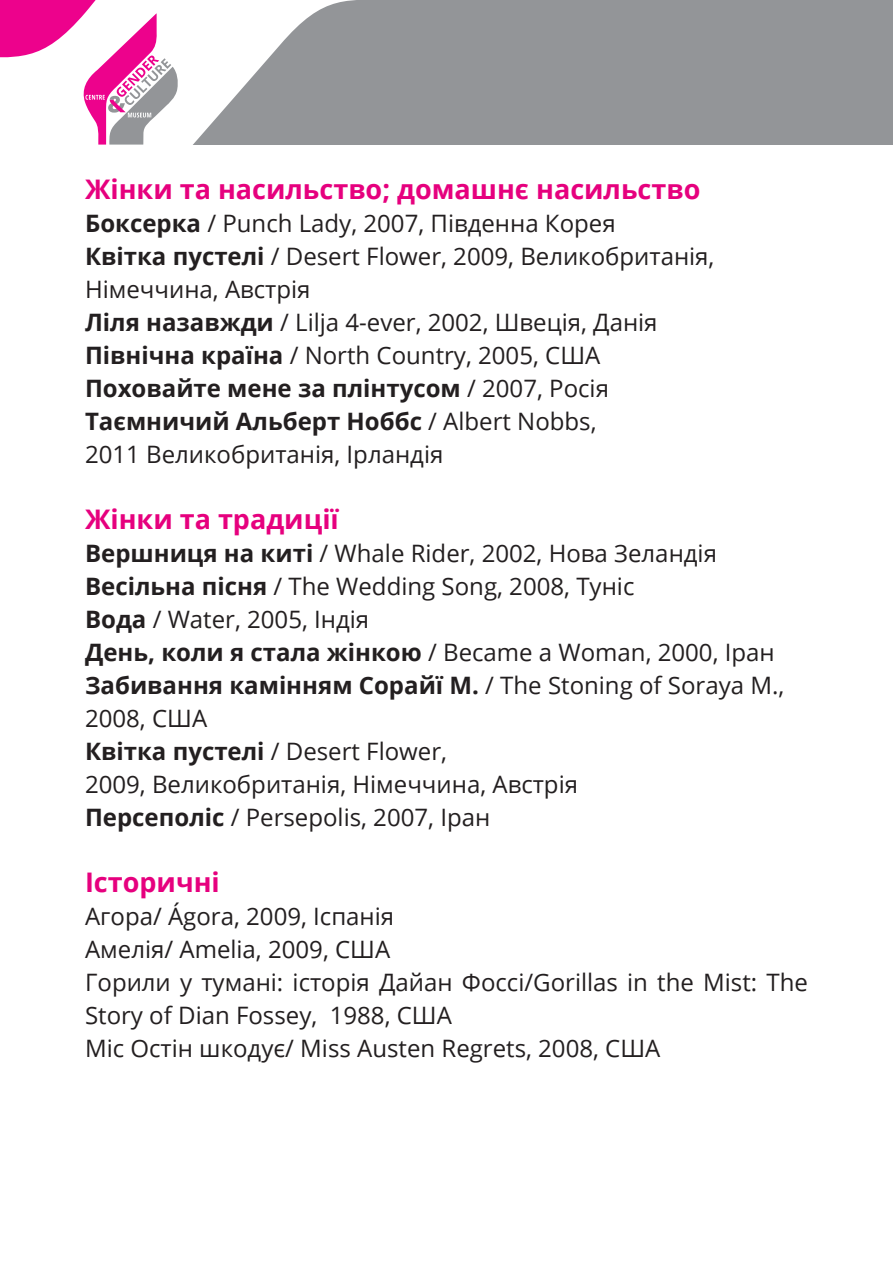
<style>
.page{position:relative;width:893px;height:1263px;background:#fff}
.page>*{position:absolute;margin:0;border:0;box-sizing:border-box;transform-origin:0 0}
.Basic_style{font:700 27px "Open Sans";color:#e6007e}
.Basic_style-2{font:24px/33px "Open Sans";color:#231f20}
.Basic_style-3{font:700 24px "Open Sans";color:#231f20}
.s1{font-weight:700}
.s2{font-weight:400}
</style>
<div class="page">
<svg style="left:193px;top:0;width:700px;height:145px;background:#9ea0a3"></svg>
<svg style="left:0;top:0;width:178px;height:145px"></svg>
<p class="Basic_style" style="left:85px;top:170px;width:617px">Жінки та насильство; домашнє насильство</p>
<p class="Basic_style-2" style="left:85px;top:206px;width:532px"><span class="s1">Боксерка</span> / Punch Lady, 2007, Південна Корея</p>
<p class="Basic_style-2" style="left:85px;top:239px;width:631px"><span class="s1">Квітка пустелі</span> / Desert Flower, 2009, Великобританія,</p>
<p class="Basic_style-2" style="left:85px;top:272px;width:227px">Німеччина, Австрія</p>
<p class="Basic_style-2" style="left:85px;top:305px;width:574px"><span class="s1">Ліля назавжди</span> / Lilja 4-ever, 2002, Швеція, Данія</p>
<p class="Basic_style-2" style="left:85px;top:338px;width:517px"><span class="s1">Північна країна</span> / North Country, 2005, США</p>
<p class="Basic_style-3" style="left:85px;top:372px;width:525px">Поховайте мене за плінтусом <span class="s2">/ 2007, Росія</span></p>
<p class="Basic_style-3" style="left:85px;top:405px;width:513px">Таємничий Альберт Ноббс <span class="s2">/ Albert Nobbs,</span></p>
<p class="Basic_style-2" style="left:85px;top:437px;width:360px">2011 Великобританія, Ірландія</p>
<p class="Basic_style" style="left:85px;top:500px;width:255px">Жінки та традиції</p>
<p class="Basic_style-2" style="left:85px;top:536px;width:633px"><span class="s1">Вершниця на киті</span> / Whale Rider, 2002, Нова Зеландія</p>
<p class="Basic_style-2" style="left:85px;top:569px;width:551px"><span class="s1">Весільна пісня</span> / The Wedding Song, 2008, Туніс</p>
<p class="Basic_style-2" style="left:85px;top:602px;width:286px"><span class="s1">Вода</span> / Water, 2005, Індія</p>
<p class="Basic_style-2" style="left:85px;top:635px;width:691px"><span class="s1">День, коли я стала жінкою</span> / Became a Woman, 2000, Іран</p>
<p class="Basic_style-3" style="left:85px;top:669px;width:701px">Забивання камінням Сорайї М. <span class="s2">/ The Stoning of Soraya M.,</span></p>
<p class="Basic_style-2" style="left:85px;top:701px;width:124px">2008, США</p>
<p class="Basic_style-2" style="left:85px;top:734px;width:363px"><span class="s1">Квітка пустелі</span> / Desert Flower,</p>
<p class="Basic_style-2" style="left:85px;top:767px;width:494px">2009, Великобританія, Німеччина, Австрія</p>
<p class="Basic_style-2" style="left:85px;top:800px;width:407px"><span class="s1">Персеполіс</span> / Persepolis, 2007, Іран</p>
<p class="Basic_style" style="left:85px;top:863px;width:136px">Історичні</p>
<p class="Basic_style-2" style="left:85px;top:899px;width:311px">Агора/ Ágora, 2009, Іспанія</p>
<p class="Basic_style-2" style="left:85px;top:932px;width:307px">Амелія/ Amelia, 2009, США</p>
<p class="Basic_style-2" style="left:85px;top:965px;width:724px">Горили у тумані: історія Дайан Фоссі/Gorillas in the Mist: The<br>Story of Dian Fossey, 1988, США</p>
<p class="Basic_style-2" style="left:85px;top:1031px;width:577px">Міс Остін шкодує/ Miss Austen Regrets, 2008, США</p>
</div>
